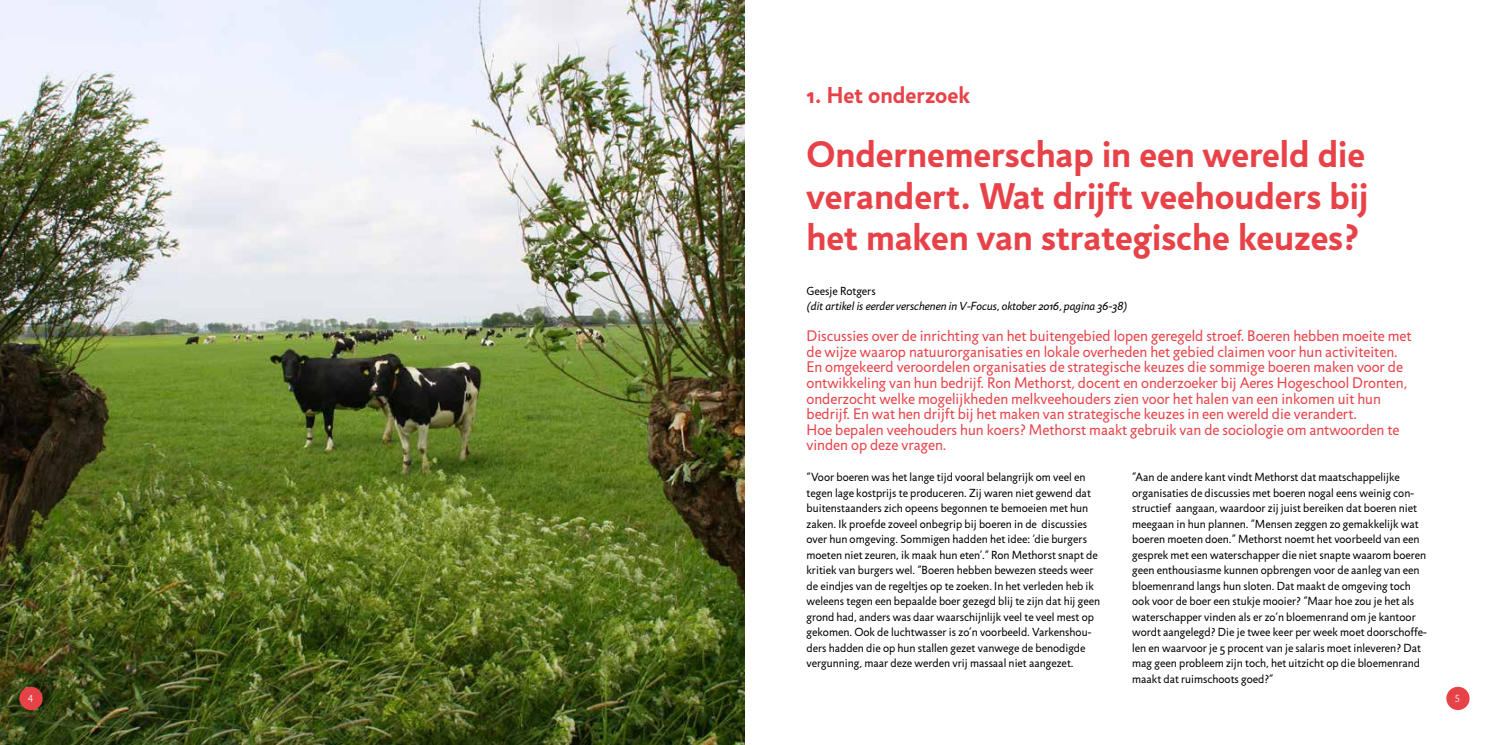
<style>
.page{position:relative;width:1489px;height:745px;background:#fff}
.page>*{position:absolute;margin:0;border:0;box-sizing:border-box;transform-origin:0 0}
.t1{font:700 37.5px/41.2px "Jigsaw";color:#e84249;text-align:justify}
.t2{font:700 23.25px "Jigsaw";color:#e84249}
.t3{font:15.5px/15.5px "Jigsaw";color:#e84249}
.t4{font:11.88px/15.5px "Jigsaw";color:#000}
.t5{font:11.88px "Jigsaw Regular Cursive";color:#000}
.t6{font:300 10.25px "Jigsaw";color:#fff}
</style>
<div class="page">
<div style="left:1446px;top:686px;width:23px;height:23px;background:#e84249;border-radius:50%"></div>
<img style="left:0;top:0;width:744px;height:744px">
<div style="left:19px;top:686px;width:24px;height:23px;background:#e84249;border-radius:50%"></div>
<h2 class="t2" style="left:806px;top:80px;width:165px">1. Het onderzoek</h2>
<h1 class="t1" style="left:806px;top:133px;width:563px">Ondernemerschap in een wereld die verandert. Wat drijft veehouders bij het maken van strategische keuzes?</h1>
<p class="t4" style="left:806px;top:283px;width:71px">Geesje Rotgers</p>
<p class="t5" style="left:806px;top:299px;width:322px">(dit artikel is eerder verschenen in V-Focus, oktober 2016, pagina 36-38)</p>
<p class="t3" style="left:806px;top:328px;width:606px">Discussies over de inrichting van het buitengebied lopen geregeld stroef. Boeren hebben moeite met de wijze waarop natuurorganisaties en lokale overheden het gebied claimen voor hun activiteiten.<br>En omgekeerd veroordelen organisaties de strategische keuzes die sommige boeren maken voor de ontwikkeling van hun bedrijf. Ron Methorst, docent en onderzoeker bij Aeres Hogeschool Dronten, onderzocht welke mogelijkheden melkveehouders zien voor het halen van een inkomen uit hun bedrijf. En wat hen drijft bij het maken van strategische keuzes in een wereld die verandert.<br>Hoe bepalen veehouders hun koers? Methorst maakt gebruik van de sociologie om antwoorden te vinden op deze vragen.</p>
<p class="t4" style="left:806px;top:469px;width:295px">“Voor boeren was het lange tijd vooral belangrijk om veel en tegen lage kostprijs te produceren. Zij waren niet gewend dat buitenstaanders zich opeens begonnen te bemoeien met hun zaken. Ik proefde zoveel onbegrip bij boeren in de discussies over hun omgeving. Sommigen hadden het idee: ‘die burgers moeten niet zeuren, ik maak hun eten’.“ Ron Methorst snapt de kritiek van burgers wel. “Boeren hebben bewezen steeds weer de eindjes van de regeltjes op te zoeken. In het verleden heb ik weleens tegen een bepaalde boer gezegd blij te zijn dat hij geen grond had, anders was daar waarschijnlijk veel te veel mest op gekomen. Ook de luchtwasser is zo’n voorbeeld. Varkenshou&shy;ders hadden die op hun stallen gezet vanwege de benodigde vergunning, maar deze werden vrij massaal niet aangezet.</p>
<p class="t4" style="left:1132px;top:469px;width:296px">”Aan de andere kant vindt Methorst dat maatschappelijke organisaties de discussies met boeren nogal eens weinig con&shy;structief aangaan, waardoor zij juist bereiken dat boeren niet meegaan in hun plannen. “Mensen zeggen zo gemakkelijk wat boeren moeten doen.” Methorst noemt het voorbeeld van een gesprek met een waterschapper die niet snapte waarom boeren geen enthousiasme kunnen opbrengen voor de aanleg van een bloemenrand langs hun sloten. Dat maakt de omgeving toch ook voor de boer een stukje mooier? “Maar hoe zou je het als waterschapper vinden als er zo’n bloemenrand om je kantoor wordt aangelegd? Die je twee keer per week moet doorschoffe&shy;len en waarvoor je 5 procent van je salaris moet inleveren? Dat mag geen probleem zijn toch, het uitzicht op die bloemenrand maakt dat ruimschoots goed?”</p>
<p class="t6" style="left:28px;top:692px;width:6px">4</p>
<p class="t6" style="left:1455px;top:692px;width:6px">5</p>
</div>
